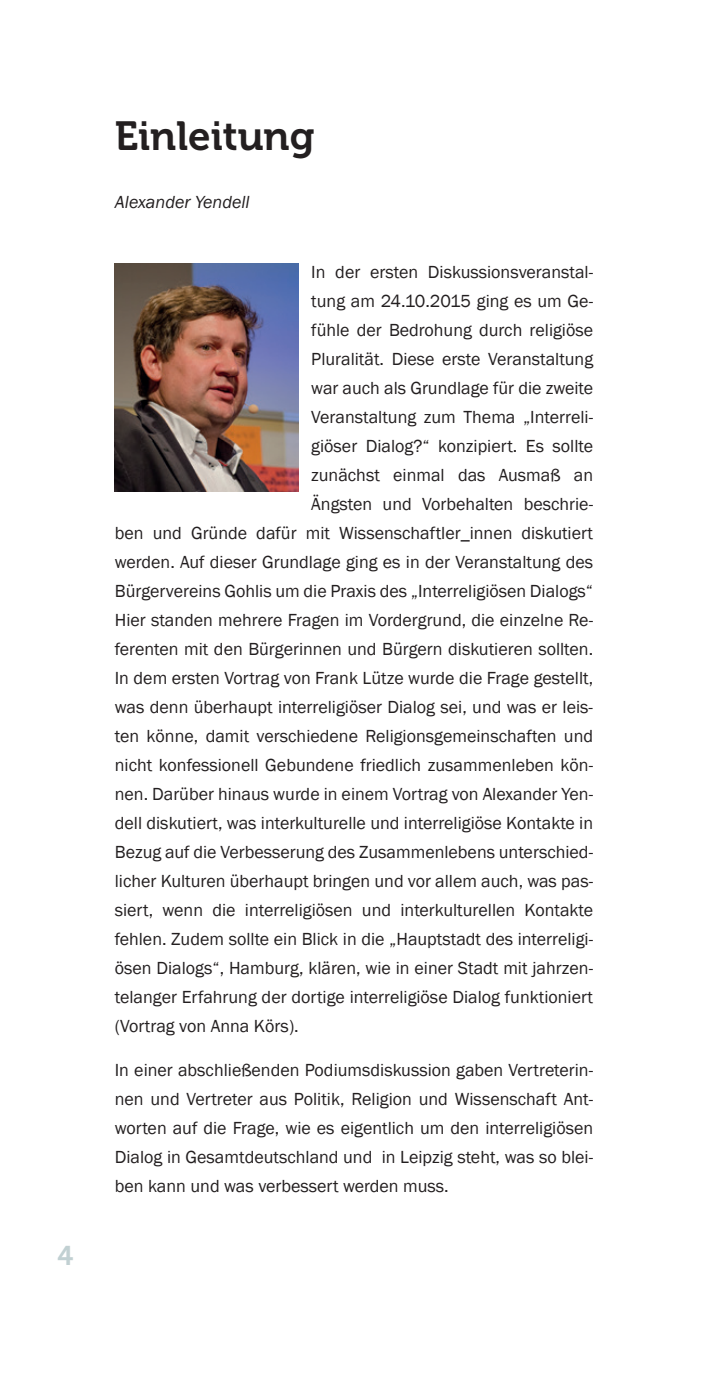
<style>
.page{position:relative;width:708px;height:1378px;background:#fff}
.page>*{position:absolute;margin:0;border:0;box-sizing:border-box;transform-origin:0 0}
.t1{font:40.5px "Museo 700";color:#231f20}
.t2{font:27px "Museo 700";color:#c1d0d2}
.t3{font:18px/29px "Franklin Gothic";color:#231f20;text-align:justify}
.t4{font:italic 18px "Franklin Gothic";color:#231f20}
</style>
<div class="page">
<img style="left:115px;top:263px;width:184px;height:228px">
<h2 class="t2" style="left:57px;top:1241px;width:17px">4</h2>
<h1 class="t1" style="left:115px;top:113px;width:201px">Einleitung</h1>
<p class="t4" style="left:115px;top:191px;width:136px">Alexander Yendell</p>
<p class="t3" style="left:311px;top:257px;width:283px">In der ersten Diskussionsveranstal-</p>
<p class="t3" style="left:311px;top:287px;width:283px">tung am 24.10.2015 ging es um Ge-</p>
<p class="t3" style="left:311px;top:316px;width:283px">fühle der Bedrohung durch religiöse</p>
<p class="t3" style="left:311px;top:345px;width:283px">Pluralität. Diese erste Veranstaltung</p>
<p class="t3" style="left:311px;top:374px;width:283px">war auch als Grundlage für die zweite</p>
<p class="t3" style="left:311px;top:403px;width:283px">Veranstaltung zum Thema „Interreli-</p>
<p class="t3" style="left:311px;top:432px;width:283px">giöser Dialog?“ konzipiert. Es sollte</p>
<p class="t3" style="left:311px;top:461px;width:283px">zunächst einmal das Ausmaß an</p>
<p class="t3" style="left:311px;top:490px;width:283px">Ängsten und Vorbehalten beschrie-</p>
<p class="t3" style="left:115px;top:519px;width:480px">ben und Gründe dafür mit Wissenschaftler_innen diskutiert</p>
<p class="t3" style="left:115px;top:548px;width:480px">werden. Auf dieser Grundlage ging es in der Veranstaltung des</p>
<p class="t3" style="left:115px;top:577px;width:480px">Bürgervereins Gohlis um die Praxis des „Interreligiösen Dialogs“</p>
<p class="t3" style="left:115px;top:606px;width:480px">Hier standen mehrere Fragen im Vordergrund, die einzelne Re-</p>
<p class="t3" style="left:115px;top:635px;width:480px">ferenten mit den Bürgerinnen und Bürgern diskutieren sollten.</p>
<p class="t3" style="left:115px;top:664px;width:480px">In dem ersten Vortrag von Frank Lütze wurde die Frage gestellt,</p>
<p class="t3" style="left:115px;top:693px;width:480px">was denn überhaupt interreligiöser Dialog sei, und was er leis-</p>
<p class="t3" style="left:115px;top:722px;width:480px">ten könne, damit verschiedene Religionsgemeinschaften und</p>
<p class="t3" style="left:115px;top:751px;width:480px">nicht konfessionell Gebundene friedlich zusammenleben kön-</p>
<p class="t3" style="left:115px;top:780px;width:480px">nen. Darüber hinaus wurde in einem Vortrag von Alexander Yen-</p>
<p class="t3" style="left:115px;top:809px;width:480px">dell diskutiert, was interkulturelle und interreligiöse Kontakte in</p>
<p class="t3" style="left:115px;top:838px;width:480px">Bezug auf die Verbesserung des Zusammenlebens unterschied-</p>
<p class="t3" style="left:115px;top:867px;width:480px">licher Kulturen überhaupt bringen und vor allem auch, was pas-</p>
<p class="t3" style="left:115px;top:896px;width:480px">siert, wenn die interreligiösen und interkulturellen Kontakte</p>
<p class="t3" style="left:115px;top:925px;width:480px">fehlen. Zudem sollte ein Blick in die „Hauptstadt des interreligi-</p>
<p class="t3" style="left:115px;top:954px;width:480px">ösen Dialogs“, Hamburg, klären, wie in einer Stadt mit jahrzen-</p>
<p class="t3" style="left:115px;top:983px;width:480px">telanger Erfahrung der dortige interreligiöse Dialog funktioniert</p>
<p class="t3" style="left:115px;top:1012px;width:185px">(Vortrag von Anna Körs).</p>
<p class="t3" style="left:115px;top:1056px;width:480px">In einer abschließenden Podiumsdiskussion gaben Vertreterin&shy;nen und Vertreter aus Politik, Religion und Wissenschaft Ant&shy;worten auf die Frage, wie es eigentlich um den interreligiösen Dialog in Gesamtdeutschland und in Leipzig steht, was so blei&shy;ben kann und was verbessert werden muss.</p>
</div>
